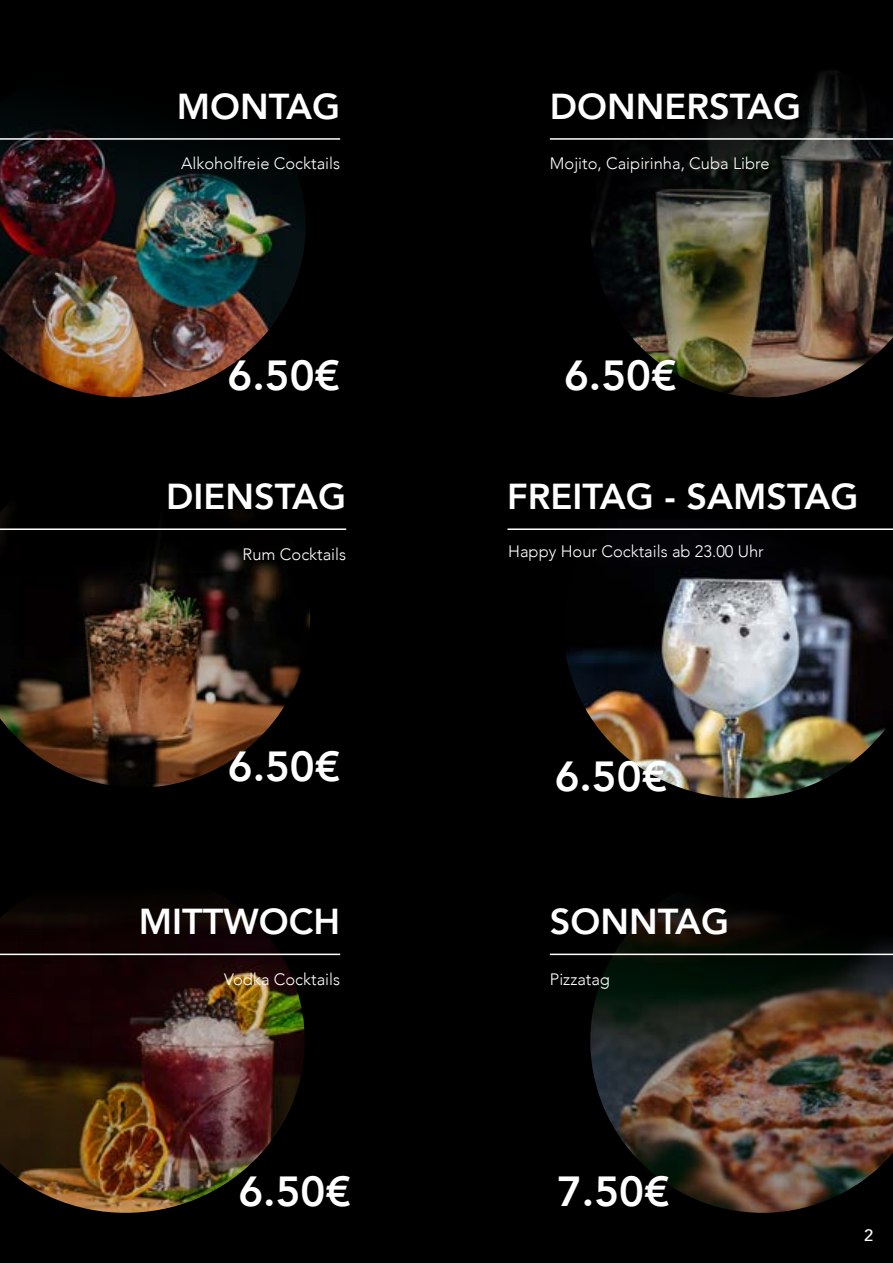
<style>
.page{position:relative;width:893px;height:1263px;background:#fff}
.page>*{position:absolute;margin:0;border:0;box-sizing:border-box;transform-origin:0 0}
.t1{font:800 42px "Avenir";color:#fff}
.t2{font:800 36px "Avenir";color:#fff}
.t3{font:300 16.5px "Avenir";color:#fff}
.t4{font:500 16.5px "Avenir";color:#fff}
</style>
<div class="page">
<div style="left:0;top:0;width:459px;height:1263px;background:#000"></div>
<div style="left:434px;top:0;width:459px;height:1263px;background:#000"></div>
<img style="left:0;top:507px;width:310px;height:280px">
<img style="left:0;top:123px;width:305px;height:274px">
<img style="left:0;top:907px;width:305px;height:306px">
<img style="left:566px;top:567px;width:322px;height:231px">
<img style="left:591px;top:70px;width:302px;height:327px">
<img style="left:590px;top:907px;width:303px;height:306px">
<hr style="left:0;top:138px;width:340px;height:2px;background:#fff">
<hr style="left:0;top:528px;width:346px;height:2px;background:#fff">
<hr style="left:0;top:953px;width:340px;height:2px;background:#fff">
<hr style="left:550px;top:138px;width:343px;height:2px;background:#fff">
<hr style="left:507px;top:528px;width:386px;height:2px;background:#fff">
<hr style="left:550px;top:953px;width:343px;height:2px;background:#fff">
<h2 class="t2" style="left:177px;top:78px;width:165px">MONTAG</h2>
<h2 class="t2" style="left:550px;top:78px;width:253px">DONNERSTAG</h2>
<p class="t3" style="left:181px;top:154px;width:160px">Alkoholfreie Cocktails</p>
<p class="t3" style="left:550px;top:154px;width:221px">Mojito, Caipirinha, Cuba Libre</p>
<h1 class="t1" style="left:228px;top:343px;width:114px">6.50€</h1>
<h1 class="t1" style="left:564px;top:343px;width:114px">6.50€</h1>
<h2 class="t2" style="left:166px;top:469px;width:181px">DIENSTAG</h2>
<h2 class="t2" style="left:507px;top:469px;width:353px">FREITAG - SAMSTAG</h2>
<p class="t3" style="left:243px;top:544px;width:105px">Rum Cocktails</p>
<p class="t3" style="left:508px;top:541px;width:257px">Happy Hour Cocktails ab 23.00 Uhr</p>
<h1 class="t1" style="left:228px;top:733px;width:114px">6.50€</h1>
<h1 class="t1" style="left:555px;top:744px;width:114px">6.50€</h1>
<h2 class="t2" style="left:139px;top:894px;width:203px">MITTWOCH</h2>
<h2 class="t2" style="left:550px;top:894px;width:181px">SONNTAG</h2>
<p class="t3" style="left:224px;top:969px;width:117px">Vodka Cocktails</p>
<p class="t3" style="left:550px;top:969px;width:62px">Pizzatag</p>
<h1 class="t1" style="left:238px;top:1158px;width:114px">6.50€</h1>
<h1 class="t1" style="left:557px;top:1158px;width:114px">7.50€</h1>
<p class="t4" style="left:864px;top:1221px;width:11px">2</p>
</div>
